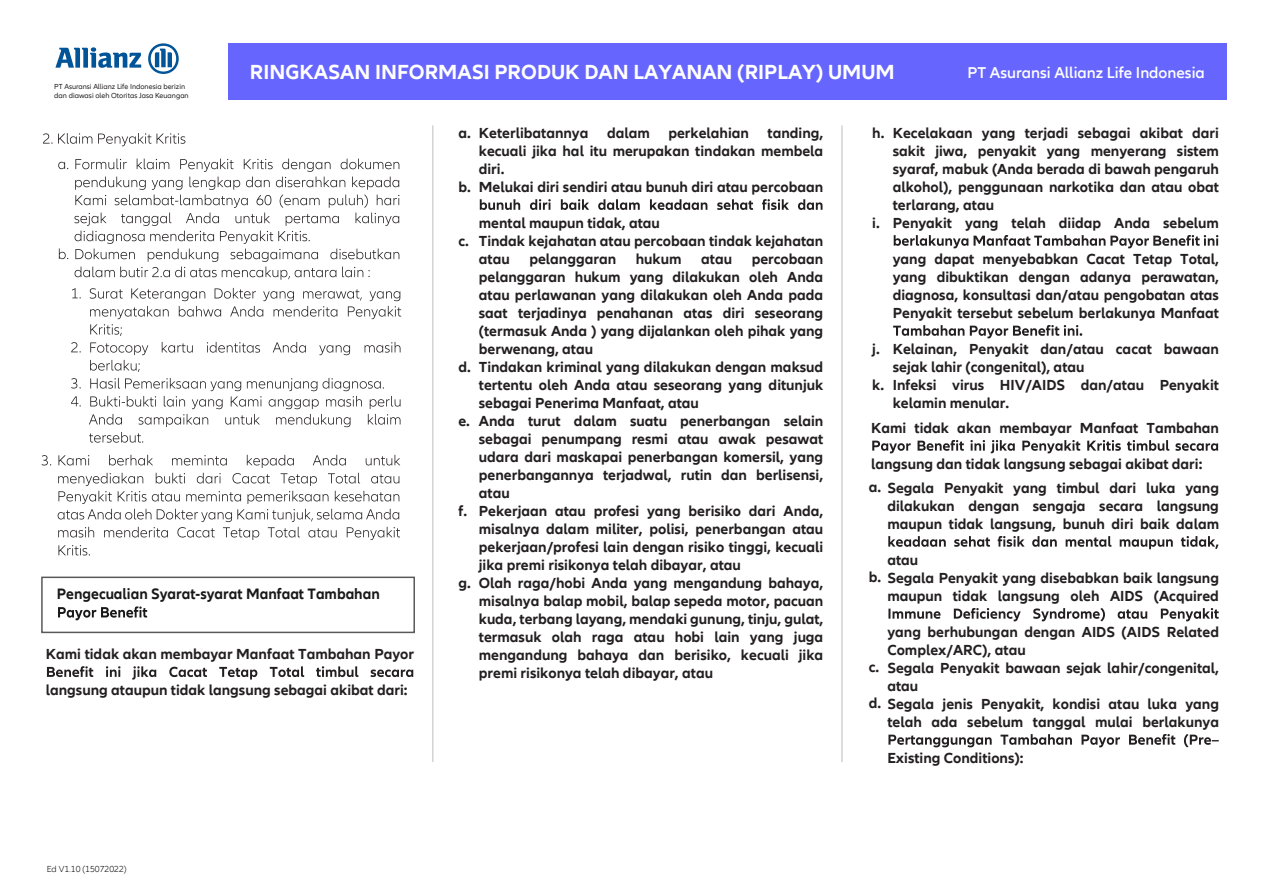
<style>
.page{position:relative;width:1263px;height:893px;background:#fff}
.page>*{position:absolute;margin:0;border:0;box-sizing:border-box;transform-origin:0 0}
.t1{font:700 21px "Allianz Neo";color:#fff}
.t2{font:600 16.2px "Allianz Neo";color:#fff}
.t3{font:700 15.6px "Allianz Neo";color:#191819;scale:.96 1}
.t4{font:700 15px/18px "Allianz Neo";color:#231f20}
.t5{font:300 9px "Allianz Neo";color:#000}
.t6{font:7.5px/9px "Allianz Neo";color:#231f20}
</style>
<div class="page">
<svg style="left:72px;top:288px;width:9px;height:10px"></svg>
<svg style="left:71px;top:342px;width:10px;height:10px"></svg>
<svg style="left:71px;top:378px;width:10px;height:10px"></svg>
<svg style="left:71px;top:396px;width:10px;height:10px"></svg>
<svg style="left:90px;top:288px;width:311px;height:48px"></svg>
<svg style="left:90px;top:342px;width:310px;height:30px"></svg>
<svg style="left:89px;top:378px;width:311px;height:65px"></svg>
<svg style="left:58px;top:162px;width:10px;height:7px"></svg>
<svg style="left:59px;top:248px;width:9px;height:11px"></svg>
<svg style="left:74px;top:159px;width:325px;height:121px"></svg>
<svg style="left:43px;top:133px;width:142px;height:13px"></svg>
<svg style="left:58px;top:455px;width:342px;height:100px"></svg>
<svg style="left:42px;top:455px;width:9px;height:10px"></svg>
<hr style="left:432px;top:125px;width:1px;height:637px;background:#d1d3d4">
<hr style="left:841px;top:125px;width:2px;height:637px;background:#d1d3d4">
<svg style="left:58px;top:606px;width:89px;height:14px"></svg>
<svg style="left:47px;top:666px;width:366px;height:14px"></svg>
<svg style="left:872px;top:440px;width:346px;height:13px"></svg>
<svg style="left:480px;top:199px;width:342px;height:11px"></svg>
<svg style="left:888px;top:536px;width:330px;height:13px"></svg>
<svg style="left:888px;top:608px;width:331px;height:13px"></svg>
<svg style="left:888px;top:734px;width:331px;height:13px"></svg>
<div style="left:41px;top:577px;width:374px;height:56px;border:2px solid #595959"></div>
<svg style="left:894px;top:235px;width:324px;height:13px"></svg>
<svg style="left:893px;top:325px;width:189px;height:13px"></svg>
<div style="left:228px;top:43px;width:998px;height:56px;background:#66f"></div>
<svg style="left:55px;top:47px;width:86px;height:21px"></svg>
<svg style="left:148px;top:43px;width:31px;height:31px"></svg>
<p class="t6" style="left:54px;top:82px;width:136px">PT Asuransi Allianz Life Indonesia berizin dan diawasi oleh Otoritas Jasa Keuangan</p>
<h1 class="t1" style="left:250px;top:60px;width:646px">RINGKASAN INFORMASI PRODUK DAN LAYANAN (RIPLAY) UMUM</h1>
<p class="t2" style="left:967px;top:63px;width:239px">PT Asuransi Allianz Life Indonesia</p>
<p class="t3" style="left:57px;top:585px;width:338px">Pengecualian Syarat-syarat Manfaat Tambahan</p>
<p class="t4" style="left:46px;top:645px;width:370px">Kami tidak akan membayar Manfaat Tambahan Payor</p>
<p class="t4" style="left:46px;top:681px;width:363px">langsung ataupun tidak langsung sebagai akibat dari:</p>
<p class="t4" style="left:479px;top:124px;width:346px">Keterlibatannya dalam perkelahian tanding, kecuali jika hal itu merupakan tindakan membela diri.<br>Melukai diri sendiri atau bunuh diri atau percobaan</p>
<p class="t4" style="left:479px;top:214px;width:346px">mental maupun tidak, atau<br>Tindak kejahatan atau percobaan tindak kejahatan atau</p>
<p class="t4" style="left:458px;top:124px;width:14px">a.</p>
<p class="t4" style="left:458px;top:178px;width:14px">b.</p>
<p class="t4" style="left:458px;top:232px;width:12px">c.</p>
<p class="t4" style="left:479px;top:250px;width:346px;text-indent:273px">percobaan pelanggaran hukum yang dilakukan oleh Anda atau perlawanan yang dilakukan oleh Anda pada saat terjadinya penahanan atas diri seseorang (termasuk Anda ) yang dijalankan oleh pihak yang berwenang, atau<br>Tindakan kriminal yang dilakukan dengan maksud tertentu oleh Anda atau seseorang yang ditunjuk sebagai Penerima Manfaat, atau<br>Anda turut dalam suatu penerbangan selain sebagai penumpang resmi atau awak pesawat udara dari maskapai penerbangan komersil, yang penerbangannya terjadwal, rutin dan berlisensi, atau<br>Pekerjaan atau profesi yang berisiko dari Anda, misalnya dalam militer, polisi, penerbangan atau pekerjaan/profesi lain dengan risiko tinggi, kecuali jika premi risikonya telah dibayar, atau<br>Olah raga/hobi Anda yang mengandung bahaya, misalnya balap mobil, balap sepeda motor, pacuan kuda, terbang layang, mendaki gunung, tinju, gulat, termasuk olah raga atau hobi lain yang juga mengandung bahaya dan berisiko, kecuali jika premi risikonya telah dibayar, atau</p>
<p class="t4" style="left:529px;top:250px;width:88px">pelanggaran</p>
<p class="t4" style="left:636px;top:250px;width:47px">hukum</p>
<p class="t4" style="left:701px;top:250px;width:32px">atau</p>
<p class="t4" style="left:458px;top:358px;width:14px">d.</p>
<p class="t4" style="left:458px;top:412px;width:13px">e.</p>
<p class="t4" style="left:458px;top:502px;width:10px">f.</p>
<p class="t4" style="left:458px;top:574px;width:14px">g.</p>
<p class="t5" style="left:47px;top:863px;width:81px">Ed V1.10 (15072022)</p>
<p class="t4" style="left:872px;top:124px;width:14px">h.</p>
<p class="t4" style="left:872px;top:214px;width:9px">i.</p>
<p class="t4" style="left:872px;top:340px;width:9px">j.</p>
<p class="t4" style="left:872px;top:376px;width:13px">k.</p>
<p class="t4" style="left:893px;top:124px;width:328px">Kecelakaan yang terjadi sebagai akibat dari sakit jiwa, penyakit yang menyerang sistem syaraf, mabuk (Anda berada di bawah pengaruh alkohol), penggunaan narkotika dan atau obat terlarang, atau<br>Penyakit yang telah diidap Anda sebelum</p>
<p class="t4" style="left:893px;top:250px;width:328px;text-align:justify">yang dapat menyebabkan Cacat Tetap Total, yang dibuktikan dengan adanya perawatan, diagnosa, konsultasi dan/atau pengobatan atas Penyakit tersebut sebelum berlakunya Manfaat</p>
<p class="t4" style="left:893px;top:340px;width:328px">Kelainan, Penyakit dan/atau cacat bawaan sejak lahir (congenital), atau<br>Infeksi virus HIV/AIDS dan/atau Penyakit kelamin menular.</p>
<p class="t4" style="left:871px;top:419px;width:349px">Kami tidak akan membayar Manfaat Tambahan</p>
<p class="t4" style="left:871px;top:455px;width:333px">langsung dan tidak langsung sebagai akibat dari:</p>
<p class="t4" style="left:869px;top:479px;width:352px">a. Segala Penyakit yang timbul dari luka yang</p>
<p class="t4" style="left:887px;top:497px;width:333px">dilakukan dengan sengaja secara langsung maupun tidak langsung, bunuh diri baik dalam</p>
<p class="t4" style="left:887px;top:551px;width:32px">atau</p>
<p class="t4" style="left:887px;top:587px;width:333px">maupun tidak langsung oleh AIDS (Acquired</p>
<p class="t4" style="left:887px;top:623px;width:333px">yang berhubungan dengan AIDS (AIDS Related<br>Complex/ARC), atau<br>Segala Penyakit bawaan sejak lahir/congenital, atau</p>
<p class="t4" style="left:887px;top:713px;width:333px">telah ada sebelum tanggal mulai berlakunya</p>
<p class="t4" style="left:887px;top:749px;width:138px">Existing Conditions):</p>
<p class="t4" style="left:869px;top:569px;width:352px">b. Segala Penyakit yang disebabkan baik langsung</p>
<p class="t4" style="left:869px;top:659px;width:12px">c.</p>
<p class="t4" style="left:869px;top:695px;width:352px">d. Segala jenis Penyakit, kondisi atau luka yang</p>
</div>
